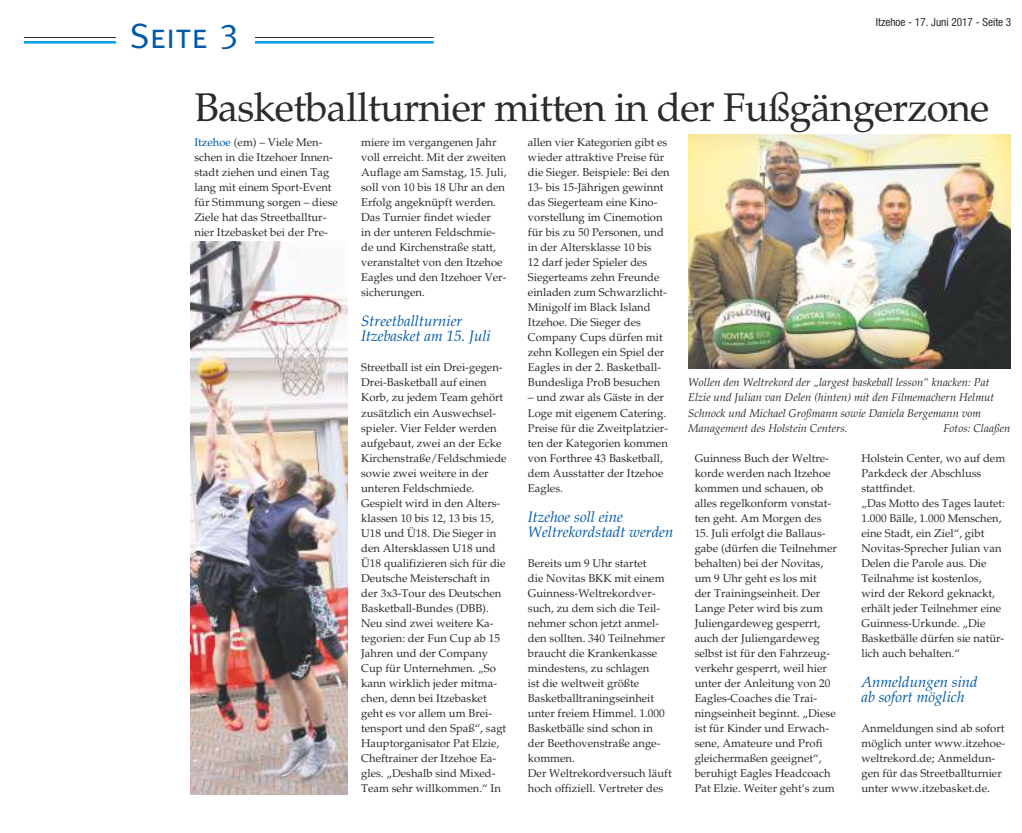
<style>
.page{position:relative;width:1022px;height:833px;background:#fff}
.page>*{position:absolute;margin:0;border:0;box-sizing:border-box;transform-origin:0 0}
.t1{font:40px "Palatino LT Std";letter-spacing:-.02em;color:#2b2b29}
.t2{font:35px "Meta Caps";color:#0059a6}
.t3{font:italic 15px/15px "Palatino LT Std";color:#0059a6}
.t4{font:11.25px/15px "Palatino LT Std";color:#2b2b29}
.t5{font:italic 11.25px/15px "Palatino LT Std";color:#2b2b29}
.t6{font:condensed 11.25px "Helvetica Neue LT Std";color:#2b2b29}
.s1{color:#0059a6}
</style>
<div class="page">
<hr style="left:24px;top:41px;width:409px;height:3px;background:#00a1e3">
<hr style="left:24px;top:37px;width:409px;height:1px;background:#2b2b29">
<div style="left:116px;top:18px;width:138px;height:37px;background:#fff"></div>
<img style="left:688px;top:135px;width:321px;height:233px">
<img style="left:191px;top:241px;width:156px;height:553px">
<h2 class="t2" style="left:130px;top:16px;width:109px">Seite 3</h2>
<p class="t6" style="left:875px;top:15px;width:137px">Itzehoe - 17. Juni 2017 - Seite 3</p>
<h1 class="t1" style="left:194px;top:93px;width:796px">Basketballturnier mitten in der Fußgängerzone</h1>
<p class="t4" style="left:194px;top:136px;width:145px"><span class="s1">Itzehoe</span> (em) – Viele Men&shy;schen in die Itzehoer Innen&shy;stadt ziehen und einen Tag lang mit einem Sport-Event für Stimmung sorgen – diese<br>Ziele hat das Streetballtur&shy;nier Itzebasket bei der Pre-</p>
<p class="t4" style="left:361px;top:136px;width:147px">miere im vergangenen Jahr voll erreicht. Mit der zweiten<br>Auflage am Samstag, 15. Juli, soll von 10 bis 18 Uhr an den<br>Erfolg angeknüpft werden.<br>Das Turnier findet wieder<br>in der unteren Feldschmie&shy;de und Kirchenstraße statt, veranstaltet von den Itzehoe<br>Eagles und den Itzehoer Ver&shy;sicherungen.</p>
<h3 class="t3" style="left:361px;top:314px;width:131px">Streetballturnier<br>Itzebasket am 15. Juli</h3>
<p class="t4" style="left:361px;top:361px;width:147px">Streetball ist ein Drei-gegen-<br>Drei-Basketball auf einen<br>Korb, zu jedem Team gehört zusätzlich ein Auswechsel&shy;spieler. Vier Felder werden aufgebaut, zwei an der Ecke<br>Kirchenstraße/Feldschmiede sowie zwei weitere in der unteren Feldschmiede.<br>Gespielt wird in den Alters&shy;klassen 10 bis 12, 13 bis 15,<br>U18 und Ü18. Die Sieger in den Altersklassen U18 und<br>Ü18 qualifizieren sich für die<br>Deutsche Meisterschaft in der 3x3-Tour des Deutschen<br>Basketball-Bundes (DBB).<br>Neu sind zwei weitere Ka&shy;tegorien: der Fun Cup ab 15<br>Jahren und der Company<br>Cup für Unternehmen. „So kann wirklich jeder mitma&shy;chen, denn bei Itzebasket geht es vor allem um Brei&shy;tensport und den Spaß“, sagt<br>Hauptorganisator Pat Elzie,<br>Cheftrainer der Itzehoe Ea&shy;gles. „Deshalb sind Mixed-<br>Team sehr willkommen.“ In</p>
<p class="t4" style="left:527px;top:136px;width:143px">allen vier Kategorien gibt es wieder attraktive Preise für die Sieger. Beispiele: Bei den<br>13- bis 15-Jährigen gewinnt das Siegerteam eine Kino&shy;vorstellung im Cinemotion für bis zu 50 Personen, und in der Altersklasse 10 bis<br>12 darf jeder Spieler des<br>Siegerteams zehn Freunde einladen zum Schwarzlicht-<br>Minigolf im Black Island<br>Itzehoe. Die Sieger des<br>Company Cups dürfen mit zehn Kollegen ein Spiel der<br>Eagles in der 2. Basketball-<br>Bundesliga ProB besuchen</p>
<p class="t4" style="left:527px;top:391px;width:142px">– und zwar als Gäste in der<br>Loge mit eigenem Catering.<br>Preise für die Zweitplatzier&shy;ten der Kategorien kommen von Forthree 43 Basketball, dem Ausstatter der Itzehoe<br>Eagles.</p>
<h3 class="t3" style="left:527px;top:509px;width:147px">Itzehoe soll eine<br>Weltrekordstadt werden</h3>
<p class="t4" style="left:527px;top:556px;width:145px">Bereits um 9 Uhr startet<br>die Novitas BKK mit einem<br>Guinness-Weltrekordver&shy;such, zu dem sich die Teil&shy;nehmer schon jetzt anmel&shy;den sollten. 340 Teilnehmer braucht die Krankenkasse mindestens, zu schlagen<br>ist die weltweit größte<br>Basketballtraningseinheit unter freiem Himmel. 1.000<br>Basketbälle sind schon in der Beethovenstraße ange&shy;kommen.<br>Der Weltrekordversuch läuft hoch offiziell. Vertreter des</p>
<p class="t5" style="left:688px;top:375px;width:307px">Wollen den Weltrekord der „largest baskeball lesson“ knacken: Pat Elzie und Julian van Delen (hinten) mit den Filmemachern Helmut Schnock und Michael Großmann sowie Daniela Bergemann vom Management des Holstein Centers.</p>
<p class="t5" style="left:943px;top:420px;width:68px">Fotos: Claaßen</p>
<p class="t4" style="left:861px;top:451px;width:145px">Holstein Center, wo auf dem<br>Parkdeck der Abschluss stattfindet.<br>„Das Motto des Tages lautet:<br>1.000 Bälle, 1.000 Menschen, eine Stadt, ein Ziel“, gibt<br>Novitas-Sprecher Julian van<br>Delen die Parole aus. Die<br>Teilnahme ist kostenlos, wird der Rekord geknackt, erhält jeder Teilnehmer eine<br>Guinness-Urkunde. „Die<br>Basketbälle dürfen sie natür&shy;lich auch behalten.“</p>
<h3 class="t3" style="left:861px;top:674px;width:118px">Anmeldungen sind ab sofort möglich</h3>
<p class="t4" style="left:861px;top:721px;width:145px">Anmeldungen sind ab sofort möglich unter www.itzehoe&shy;weltrekord.de; Anmeldun&shy;gen für das Streetballturnier unter www.itzebasket.de.</p>
<p class="t4" style="left:694px;top:451px;width:138px">Guinness Buch der Weltre&shy;korde werden nach Itzehoe kommen und schauen, ob alles regelkonform vonstat&shy;ten geht. Am Morgen des</p>
<p class="t4" style="left:694px;top:526px;width:144px">15. Juli erfolgt die Ballaus&shy;gabe (dürfen die Teilnehmer behalten) bei der Novitas, um 9 Uhr geht es los mit<br>der Trainingseinheit. Der<br>Lange Peter wird bis zum<br>Juliengardeweg gesperrt, auch der Juliengardeweg selbst ist für den Fahrzeug&shy;verkehr gesperrt, weil hier unter der Anleitung von 20<br>Eagles-Coaches die Trai&shy;ningseinheit beginnt. „Diese ist für Kinder und Erwach&shy;sene, Amateure und Profi gleichermaßen geeignet“, beruhigt Eagles Headcoach<br>Pat Elzie. Weiter geht‘s zum</p>
</div>
